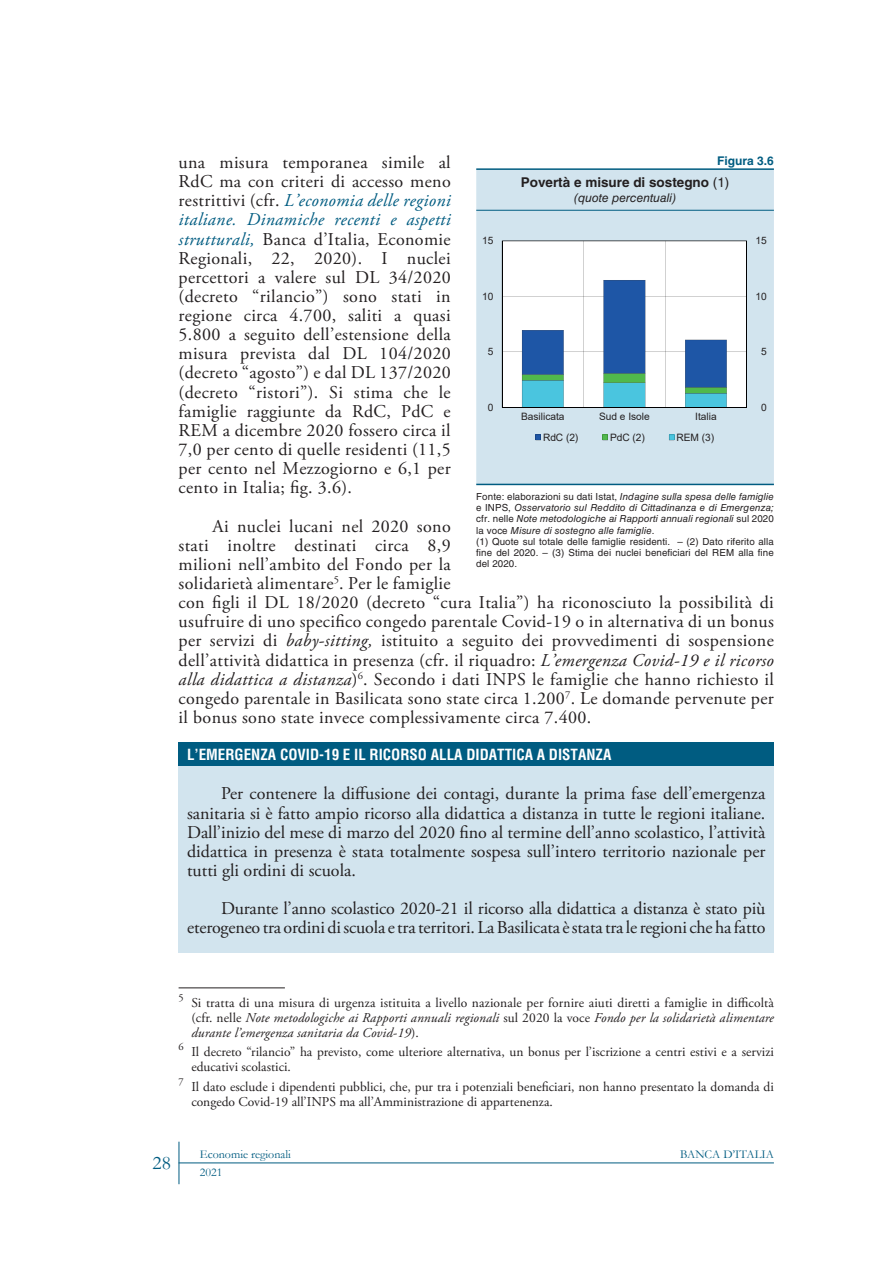
<style>
.page{position:relative;width:893px;height:1263px;background:#fff}
.page>*{position:absolute;margin:0;border:0;box-sizing:border-box;transform-origin:0 0}
.t1{font:19.5px "Garamond";color:#005c81}
.ER-TESTO_Paragrafo{font:18px/19.2px "Adobe Garamond Pro";letter-spacing:.02em;color:#231f20;text-align:justify}
.ER-BOX_Paragrafo{font:18px/19.2px "Adobe Garamond Pro";letter-spacing:-.01em;color:#231f20;text-align:justify}
.ER-BOX_Titolo{font:700 condensed 15px "Helvetica LT Std";color:#fff}
.ER-TESTO_Nota{font:13.5px/15px "Adobe Garamond Pro";color:#231f20}
.ER-FIGURA_Titolo{font:700 13.5px "Helvetica LT Std";color:#231f20}
.t2{font:12px "Garamond";color:#005c81}
.ER-FIGURA_Sottotitol{font:italic 12px "Helvetica LT Std";color:#231f20}
.ER-FIGURA_Numero{font:700 12px "Helvetica LT Std";color:#005c81}
.t3{font:10.2px "Arial";color:#231f20}
.ER-FIGURA_Nota{font:italic 9.75px/11.2px "Helvetica LT Std";letter-spacing:.01em;color:#231f20;text-align:justify}
.ER-FIGURA_Nota-2{font:9.75px/11.2px "Helvetica LT Std";letter-spacing:.01em;color:#231f20;text-align:justify}
.s1{font-style:italic;color:#005c81}
.s2{font-style:italic}
.s3{font-weight:400}
.s4{font-style:normal}
</style>
<div class="page">
<hr style="left:179px;top:1162px;width:595px;height:1px;background:#005c81">
<hr style="left:179px;top:1142px;width:1px;height:42px;background:#005c81">
<hr style="left:179px;top:987px;width:106px;height:1px;background:#231f20">
<div style="left:476px;top:170px;width:298px;height:314px;background:#d2e4ee"></div>
<hr style="left:476px;top:168px;width:298px;height:2px;background:#005c81">
<hr style="left:476px;top:210px;width:298px;height:1px;background:#005c81">
<hr style="left:476px;top:484px;width:298px;height:1px;background:#005c81">
<svg style="left:503px;top:241px;width:244px;height:166px"></svg>
<hr style="left:747px;top:241px;width:1px;height:166px;background:#000001">
<hr style="left:502px;top:241px;width:1px;height:166px;background:#000001">
<hr style="left:502px;top:407px;width:245px;height:1px;background:#000001">
<svg style="left:536px;top:435px;width:5px;height:5px"></svg>
<svg style="left:602px;top:435px;width:6px;height:5px"></svg>
<svg style="left:669px;top:435px;width:5px;height:5px"></svg>
<div style="left:179px;top:742px;width:595px;height:210px;background:#d2e4ee"></div>
<div style="left:179px;top:742px;width:595px;height:24px;background:#005c81"></div>
<p class="ER-TESTO_Paragrafo" style="left:179px;top:153px;width:274px">una misura temporanea simile al RdC ma con criteri di accesso meno restrittivi (cfr. <span class="s1">L’economia delle regioni italiane. Dinamiche recenti e aspetti strutturali,</span> Banca d’Italia, Economie Regionali, 22, 2020). I nuclei percettori a valere sul DL 34/2020 (decreto “rilancio”) sono stati in regione circa 4.700, saliti a quasi 5.800 a seguito dell’estensione della misura prevista dal DL 104/2020 (decreto “agosto”) e dal DL 137/2020 (decreto “ristori”). Si stima che le famiglie raggiunte da RdC, PdC e REM a dicembre 2020 fossero circa il 7,0 per cento di quelle residenti (11,5 per cento nel Mezzogiorno e 6,1 per cento in Italia; fig. 3.6).</p>
<p class="ER-TESTO_Paragrafo" style="left:179px;top:517px;width:597px;text-align:left;text-indent:34px">Ai nuclei lucani nel 2020 sono<br>stati inoltre destinati circa 8,9<br>milioni nell’ambito del Fondo per la<br>solidarietà alimentare<sup>5</sup>. Per le famiglie<br>con figli il DL 18/2020 (decreto “cura Italia”) ha riconosciuto la possibilità di usufruire di uno specifico congedo parentale Covid-19 o in alternativa di un bonus per servizi di <span class="s2">baby-sitting,</span> istituito a seguito dei provvedimenti di sospensione dell’attività didattica in presenza (cfr. il riquadro: <span class="s2">L’emergenza Covid-19 e il ricorso alla didattica a distanza</span>)<sup>6</sup>. Secondo i dati INPS le famiglie che hanno richiesto il congedo parentale in Basilicata sono state circa 1.200<sup>7</sup>. Le domande pervenute per il bonus sono state invece complessivamente circa 7.400.</p>
<h3 class="ER-FIGURA_Numero" style="left:717px;top:153px;width:58px">Figura 3.6</h3>
<h3 class="ER-FIGURA_Titolo" style="left:521px;top:174px;width:210px">Povertà e misure di sostegno <span class="s3">(1)</span></h3>
<p class="ER-FIGURA_Sottotitol" style="left:574px;top:191px;width:104px">(quote percentuali)</p>
<p class="t3" style="left:755px;top:234px;width:13px">15</p>
<p class="t3" style="left:482px;top:234px;width:13px">15</p>
<p class="t3" style="left:755px;top:289px;width:13px">10</p>
<p class="t3" style="left:482px;top:289px;width:13px">10</p>
<p class="t3" style="left:488px;top:345px;width:7px">5</p>
<p class="t3" style="left:761px;top:345px;width:7px">5</p>
<p class="t3" style="left:488px;top:400px;width:7px">0</p>
<p class="t3" style="left:761px;top:400px;width:7px">0</p>
<p class="t3" style="left:521px;top:409px;width:45px">Basilicata</p>
<p class="t3" style="left:599px;top:409px;width:52px">Sud e Isole</p>
<p class="t3" style="left:695px;top:409px;width:23px">Italia</p>
<p class="t3" style="left:543px;top:430px;width:37px">RdC (2)</p>
<p class="t3" style="left:610px;top:430px;width:36px">PdC (2)</p>
<p class="t3" style="left:676px;top:430px;width:39px">REM (3)</p>
<p class="ER-FIGURA_Nota" style="left:476px;top:491px;width:299px"><span class="s4">Fonte: elaborazioni su dati Istat,</span> Indagine sulla spesa delle famiglie <span class="s4">e INPS,</span> Osservatorio sul Reddito di Cittadinanza e di Emergenza; <span class="s4">cfr. nelle</span> Note metodologiche ai Rapporti annuali regionali <span class="s4">sul 2020 la voce</span> Misure di sostegno alle famiglie<span class="s4">.</span></p>
<p class="ER-FIGURA_Nota-2" style="left:476px;top:536px;width:299px">(1) Quote sul totale delle famiglie residenti. – (2) Dato riferito alla fine del 2020. – (3) Stima dei nuclei beneficiari del REM alla fine del 2020.</p>
<h3 class="ER-BOX_Titolo" style="left:187px;top:745px;width:426px">L’EMERGENZA COVID-19 E IL RICORSO ALLA DIDATTICA A DISTANZA</h3>
<p class="ER-BOX_Paragrafo" style="left:187px;top:785px;width:580px;text-indent:34px">Per contenere la diffusione dei contagi, durante la prima fase dell’emergenza sanitaria si è fatto ampio ricorso alla didattica a distanza in tutte le regioni italiane.<br>Dall’inizio del mese di marzo del 2020 fino al termine dell’anno scolastico, l’attività didattica in presenza è stata totalmente sospesa sull’intero territorio nazionale per tutti gli ordini di scuola.</p>
<p class="ER-BOX_Paragrafo" style="left:187px;top:900px;width:580px;text-align:right">Durante l’anno scolastico 2020‑21 il ricorso alla didattica a distanza è stato più eterogeneo tra ordini di scuola e tra territori. La Basilicata è stata tra le regioni che ha fatto</p>
<p class="ER-TESTO_Nota" style="left:191px;top:996px;width:584px;text-align:justify;text-indent:-13px"><sup>5</sup> Si tratta di una misura di urgenza istituita a livello nazionale per fornire aiuti diretti a famiglie in difficoltà (cfr. nelle <span class="s2">Note metodologiche ai Rapporti annuali regionali</span> sul 2020 la voce <span class="s2">Fondo per la solidarietà alimentare durante l’emergenza sanitaria da Covid-19</span>).</p>
<p class="ER-TESTO_Nota" style="left:191px;top:1045px;width:584px;text-indent:-13px"><sup>6</sup> Il decreto “rilancio” ha previsto, come ulteriore alternativa, un bonus per l’iscrizione a centri estivi e a servizi educativi scolastici.</p>
<p class="ER-TESTO_Nota" style="left:191px;top:1079px;width:584px;text-indent:-13px"><sup>7</sup> Il dato esclude i dipendenti pubblici, che, pur tra i potenziali beneficiari, non hanno presentato la domanda di congedo Covid-19 all’INPS ma all’Amministrazione di appartenenza.</p>
<p class="t1" style="left:153px;top:1150px;width:20px">28</p>
<p class="t2" style="left:200px;top:1146px;width:92px">Economie regionali</p>
<p class="t2" style="left:680px;top:1146px;width:95px">BANCA D’ITALIA</p>
<p class="t2" style="left:200px;top:1164px;width:24px">2021</p>
</div>
